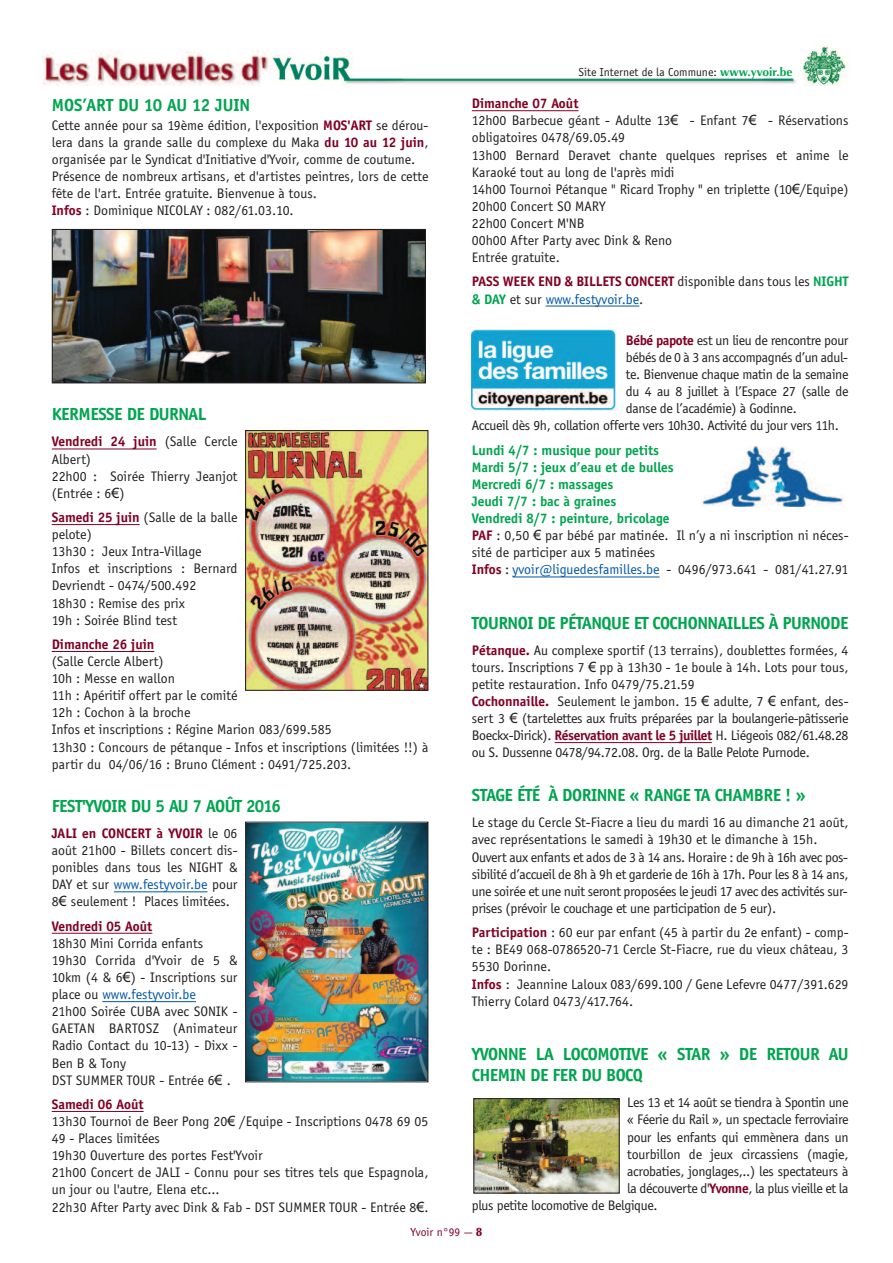
<style>
.page{position:relative;width:893px;height:1263px;background:#fff}
.page>*{position:absolute;margin:0;border:0;box-sizing:border-box;transform-origin:0 0}
.t1{font:700 18px/21.6px "Officina Sans";letter-spacing:-.025em;color:#00a54f}
.t2{font:700 18px "Officina Sans";color:#00a54f}
.t3{font:14.25px/17.1px "Officina Sans";color:#231f20}
.t4{font:14.25px/17.1px "Officina Sans";letter-spacing:-.025em;color:#231f20}
.t5{font:700 14.25px/17.1px "Officina Sans";color:#00a54f}
.t6{font:700 14.25px "Officina Sans";color:#820123}
.t7{font:12px "Officina Sans";color:#231f20}
.t8{font:12px "Officina Sans";color:#820123}
.s1{font-weight:700;color:#820123}
.s2{font-family:"Arial"}
.s3{color:#0157a8}
.s4{font-family:"Optima";font-weight:700;color:#00a54f}
.s5{font-weight:700;color:#00a54f}
.s6{color:#820123}
.s7{font-weight:400;color:#231f20}
.s8{font-family:"Arial";font-weight:400;color:#231f20}
.s9{font-weight:400;color:#0157a8}
.s10{font-family:"Optima";font-weight:900}
</style>
<div class="page">
<img style="left:43px;top:45px;width:806px;height:40px">
<hr style="left:52px;top:449px;width:105px;height:1px;background:#820123">
<hr style="left:52px;top:524px;width:88px;height:1px;background:#820123">
<hr style="left:52px;top:651px;width:102px;height:1px;background:#820123">
<hr style="left:114px;top:891px;width:93px;height:1px;background:#0157a8">
<hr style="left:52px;top:933px;width:100px;height:1px;background:#820123">
<hr style="left:102px;top:1001px;width:94px;height:1px;background:#0157a8">
<hr style="left:52px;top:1111px;width:92px;height:1px;background:#820123">
<hr style="left:472px;top:110px;width:106px;height:1px;background:#820123">
<hr style="left:546px;top:306px;width:93px;height:1px;background:#0157a8">
<hr style="left:513px;top:577px;width:147px;height:1px;background:#0157a8">
<hr style="left:555px;top:742px;width:157px;height:1px;background:#820123">
<img style="left:54px;top:231px;width:370px;height:150px">
<div style="left:52px;top:229px;width:374px;height:154px;border:1px solid #231f20"></div>
<img style="left:247px;top:432px;width:179px;height:257px">
<div style="left:245px;top:430px;width:183px;height:261px;border:1px solid #231f20"></div>
<img style="left:247px;top:824px;width:179px;height:256px">
<div style="left:245px;top:822px;width:183px;height:260px;border:1px solid #231f20"></div>
<img style="left:472px;top:329px;width:144px;height:82px">
<img style="left:701px;top:447px;width:143px;height:59px">
<img style="left:475px;top:1100px;width:143px;height:91px">
<div style="left:473px;top:1098px;width:147px;height:95px;border:1px solid #231f20"></div>
<p class="t2" style="left:52px;top:94px;width:200px">MOS’ART DU 10 AU 12 JUIN</p>
<p class="t3" style="left:52px;top:116px;width:378px">Cette année pour sa 19ème édition, l'exposition <span class="s1">MOS'ART</span> se dérou&shy;lera dans la grande salle du complexe du Maka <span class="s1">du 10 au 12 juin</span>, organisée par le Syndicat d'Initiative d'Yvoir, comme de coutume.<br>Présence de nombreux artisans, et d'artistes peintres, lors de cette fête de l'art. Entrée gratuite. Bienvenue à tous.<br><span class="s1">Infos</span> : Dominique NICOLAY : 082/61.03.10.</p>
<p class="t1" style="left:52px;top:403px;width:156px">KERMESSE DE DURNAL</p>
<p class="t3" style="left:52px;top:433px;width:187px"><span class="s1">Vendredi 24 juin</span> (Salle Cercle<br>Albert)<br>22h00 : Soirée Thierry Jeanjot (Entrée : 6<span class="s2">€</span>)</p>
<p class="t3" style="left:52px;top:509px;width:187px"><span class="s1">Samedi 25 juin</span> (Salle de la balle pelote)<br>13h30 : Jeux Intra-Village<br>Infos et inscriptions : Bernard<br>Devriendt - 0474/500.492<br>18h30 : Remise des prix<br>19h : Soirée Blind test</p>
<p class="t6" style="left:52px;top:636px;width:104px">Dimanche 26 juin</p>
<p class="t3" style="left:52px;top:653px;width:378px">(Salle Cercle Albert)<br>10h : Messe en wallon<br>11h : Apéritif offert par le comité<br>12h : Cochon à la broche<br>Infos et inscriptions : Régine Marion 083/699.585<br>13h30 : Concours de pétanque - Infos et inscriptions (limitées !!) à partir du 04/06/16 : Bruno Clément : 0491/725.203.</p>
<p class="t1" style="left:52px;top:795px;width:231px">FEST'YVOIR DU 5 AU 7 AOÛT 2016</p>
<p class="t3" style="left:52px;top:824px;width:187px;text-align:justify"><span class="s1">JALI en CONCERT à YVOIR</span> le 06 août 21h00 - Billets concert dis&shy;ponibles dans tous les NIGHT &amp; DAY et sur <span class="s3">www.festyvoir.be</span> pour 8<span class="s2">€</span> seulement ! Places limitées.</p>
<p class="t6" style="left:52px;top:917px;width:102px">Vendredi 05 Août</p>
<p class="t3" style="left:52px;top:934px;width:187px">18h30 Mini Corrida enfants<br>19h30 Corrida d'Yvoir de 5 &amp;<br>10km (4 &amp; 6<span class="s2">€</span>) - Inscriptions sur place ou <span class="s3">www.festyvoir.be<br></span>21h00 Soirée CUBA avec SONIK -<br>GAETAN BARTOSZ (Animateur<br>Radio Contact du 10-13) - Dixx -<br>Ben B &amp; Tony<br>DST SUMMER TOUR - Entrée 6<span class="s2">€</span> .</p>
<p class="t3" style="left:52px;top:1095px;width:378px"><span class="s1">Samedi 06 Août<br></span>13h30 Tournoi de Beer Pong 20<span class="s2">€</span> /Equipe - Inscriptions 0478 69 05<br>49 - Places limitées<br>19h30 Ouverture des portes Fest'Yvoir<br>21h00 Concert de JALI - Connu pour ses titres tels que Espagnola, un jour ou l'autre, Elena etc...<br>22h30 After Party avec Dink &amp; Fab - DST SUMMER TOUR - Entrée 8<span class="s2">€</span>.</p>
<p class="t7" style="left:578px;top:65px;width:215px">Site Internet de la Commune: <span class="s4">www.yvoir.be</span></p>
<p class="t3" style="left:472px;top:95px;width:378px"><span class="s1">Dimanche 07 Août<br></span>12h00 Barbecue géant - Adulte 13<span class="s2">€</span> - Enfant 7<span class="s2">€</span> - Réservations obligatoires 0478/69.05.49<br>13h00 Bernard Deravet chante quelques reprises et anime le Karaoké tout au long de l'après midi<br>14h00 Tournoi Pétanque " Ricard Trophy " en triplette (10<span class="s2">€</span>/Equipe)<br>20h00 Concert SO MARY<br>22h00 Concert M'NB<br>00h00 After Party avec Dink &amp; Reno<br>Entrée gratuite.</p>
<p class="t3" style="left:472px;top:273px;width:378px"><span class="s1">PASS WEEK END &amp; BILLETS CONCERT</span> disponible dans tous les <span class="s5">NIGHT &amp; DAY</span> et sur <span class="s3">www.festyvoir.be</span>.</p>
<p class="t4" style="left:626px;top:331px;width:224px"><span class="s1">Bébé papote</span> est un lieu de rencontre pour</p>
<p class="t4" style="left:626px;top:349px;width:224px">bébés de 0 à 3 ans accompagnés d’un adul-</p>
<p class="t4" style="left:626px;top:366px;width:224px">te. Bienvenue chaque matin de la semaine</p>
<p class="t4" style="left:626px;top:383px;width:224px">du 4 au 8 juillet à l’Espace 27 (salle de</p>
<p class="t4" style="left:626px;top:400px;width:172px">danse de l’académie) à Godinne.</p>
<p class="t4" style="left:472px;top:417px;width:369px">Accueil dès 9h, collation offerte vers 10h30. Activité du jour vers 11h.</p>
<p class="t5" style="left:472px;top:441px;width:378px">Lundi 4/7 : musique pour petits<br>Mardi 5/7 : jeux d’eau et de bulles<br>Mercredi 6/7 : massages<br>Jeudi 7/7 : bac à graines<br>Vendredi 8/7 : peinture, bricolage<br><span class="s6">PAF</span> <span class="s7">: 0,50</span> <span class="s8">€</span> <span class="s7">par bébé par matinée. Il n’y a ni inscription ni néces&shy;sité de participer aux 5 matinées<br></span><span class="s6">Infos</span> <span class="s7">:</span> <span class="s9">yvoir@liguedesfamilles.be</span> <span class="s7">- 0496/973.641 - 081/41.27.91</span></p>
<p class="t1" style="left:472px;top:611px;width:378px">TOURNOI DE PÉTANQUE ET COCHONNAILLES À PURNODE</p>
<p class="t3" style="left:472px;top:641px;width:378px"><span class="s1">Pétanque.</span> Au complexe sportif (13 terrains), doublettes formées, 4 tours. Inscriptions 7 <span class="s2">€</span> pp à 13h30 - 1e boule à 14h. Lots pour tous, petite restauration. Info 0479/75.21.59<br><span class="s1">Cochonnaille.</span> Seulement le jambon. 15 <span class="s2">€</span> adulte, 7 <span class="s2">€</span> enfant, des&shy;sert 3 <span class="s2">€</span> (tartelettes aux fruits préparées par la boulangerie-pâtisserie Boeckx-Dirick). <span class="s1">Réservation avant le 5 juillet</span> H. Liégeois 082/61.48.28 ou S. Dussenne 0478/94.72.08. Org. de la Balle Pelote Purnode.</p>
<p class="t1" style="left:472px;top:784px;width:335px">STAGE ÉTÉ À DORINNE « RANGE TA CHAMBRE ! »</p>
<p class="t4" style="left:472px;top:814px;width:378px">Le stage du Cercle St-Fiacre a lieu du mardi 16 au dimanche 21 août, avec représentations le samedi à 19h30 et le dimanche à 15h.<br>Ouvert aux enfants et ados de 3 à 14 ans. Horaire : de 9h à 16h avec pos&shy;sibilité d’accueil de 8h à 9h et garderie de 16h à 17h. Pour les 8 à 14 ans, une soirée et une nuit seront proposées le jeudi 17 avec des activités sur&shy;prises (prévoir le couchage et une participation de 5 eur).</p>
<p class="t3" style="left:472px;top:924px;width:378px"><span class="s1">Participation</span> : 60 eur par enfant (45 à partir du 2e enfant) - comp&shy;te : BE49 068-0786520-71 Cercle St-Fiacre, rue du vieux château, 3<br>5530 Dorinne.<br><span class="s1">Infos</span> : Jeannine Laloux 083/699.100 / Gene Lefevre 0477/391.629<br>Thierry Colard 0473/417.764.</p>
<p class="t1" style="left:472px;top:1043px;width:378px">YVONNE LA LOCOMOTIVE « STAR » DE RETOUR AU<br>CHEMIN DE FER DU BOCQ</p>
<p class="t4" style="left:627px;top:1094px;width:223px">Les 13 et 14 août se tiendra à Spontin une</p>
<p class="t4" style="left:627px;top:1111px;width:223px">« Féerie du Rail », un spectacle ferroviaire</p>
<p class="t4" style="left:627px;top:1128px;width:223px">pour les enfants qui emmènera dans un</p>
<p class="t3" style="left:627px;top:1145px;width:223px">tourbillon de jeux circassiens (magie,</p>
<p class="t4" style="left:627px;top:1162px;width:223px">acrobaties, jonglages,..) les spectateurs à</p>
<p class="t4" style="left:627px;top:1179px;width:223px">la découverte d'<span class="s1">Yvonne</span>, la plus vieille et la</p>
<p class="t4" style="left:472px;top:1196px;width:187px">plus petite locomotive de Belgique.</p>
<p class="t8" style="left:411px;top:1225px;width:73px">Yvoir n°99 — <span class="s10">8</span></p>
</div>
